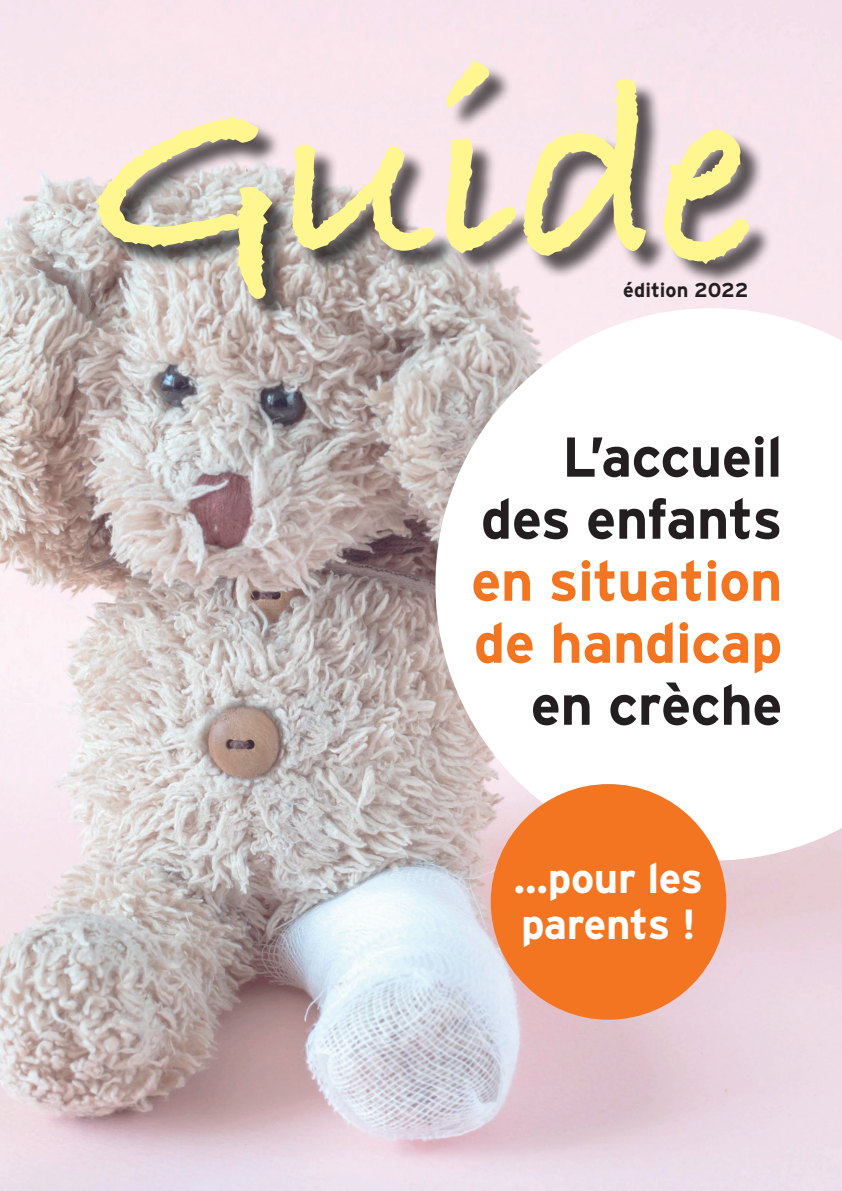
<style>
.page{position:relative;width:842px;height:1191px;background:#fff}
.page>*{position:absolute;margin:0;border:0;box-sizing:border-box;transform-origin:0 0}
.t1{font:260px "Bradley Hand ITCTT Bold";letter-spacing:-.02em;color:#fff690}
.t2{font:700 56px/62px "Interstate";letter-spacing:-.01em;color:#231f20;text-align:right}
.t3{font:700 42px/46.4px "Interstate";letter-spacing:-.01em;color:#fff}
.t4{font:700 20px "Interstate";color:#231f20}
.s1{color:#f47521}
</style>
<div class="page">
<img style="left:0;top:0;width:842px;height:1191px">
<svg style="left:435px;top:308px;width:407px;height:552px"></svg>
<div style="left:491px;top:784px;width:235px;height:235px;background:#f47521;border-radius:50%"></div>
<div style="left:101px;top:64px;width:673px;height:259px;background:#231f20;opacity:.75"></div>
<p class="t1" style="left:88px;top:28px;width:667px">Guide</p>
<p class="t4" style="left:623px;top:278px;width:127px">édition 2022</p>
<p class="t2" style="left:471px;top:425px;width:313px">L’accueil des enfants <span class="s1">en situation de handicap </span>en crèche</p>
<p class="t3" style="left:514px;top:854px;width:191px">…pour les parents !</p>
</div>
